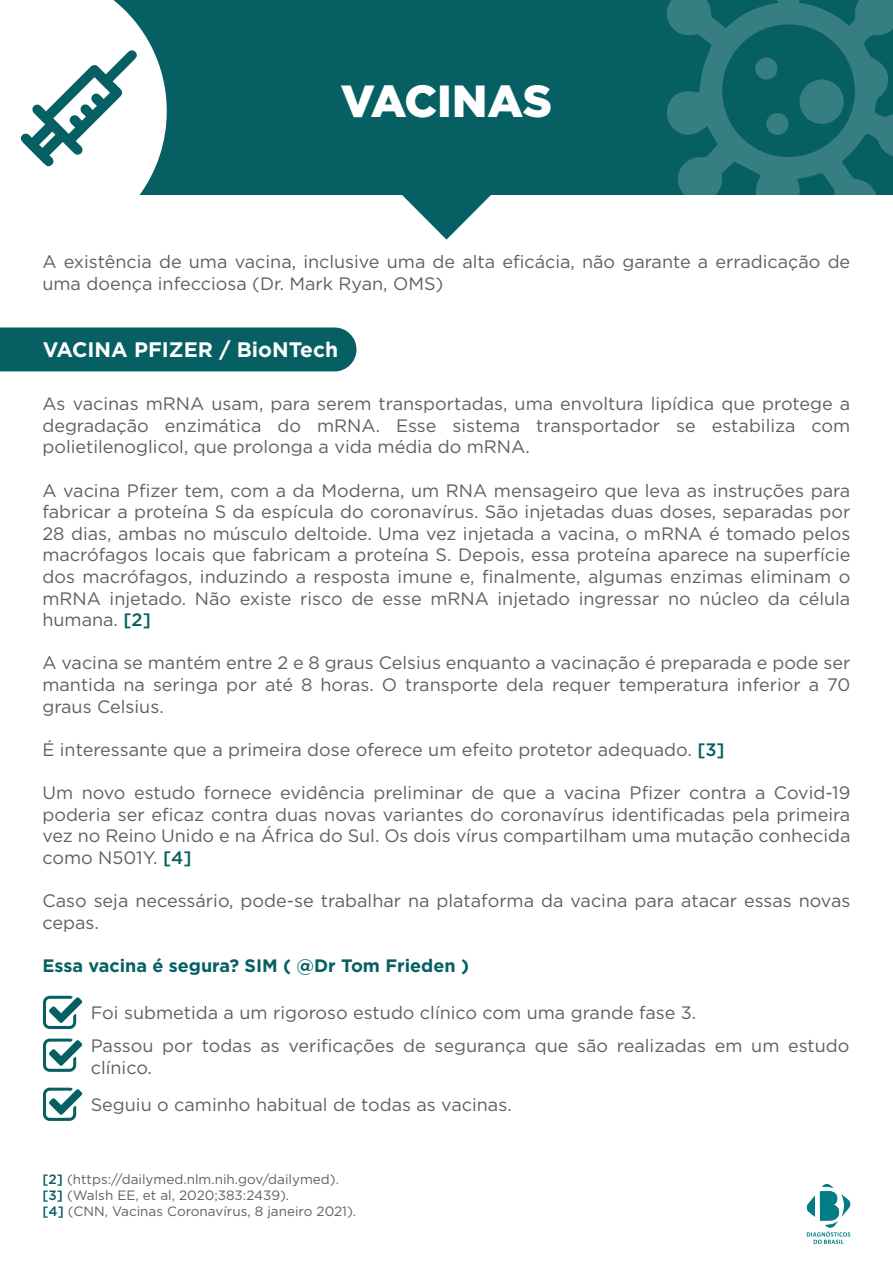
<style>
.page{position:relative;width:893px;height:1263px;background:#fff}
.page>*{position:absolute;margin:0;border:0;box-sizing:border-box;transform-origin:0 0}
.t1{font:900 45px "Gotham";letter-spacing:-.005em;color:#fff}
.t2{font:700 21px "Gotham";color:#fff}
.t3{font:18px/21.6px "Gotham";color:#606060;text-align:justify}
.t4{font:700 18px "Gotham";color:#055f63}
.t5{font:13.5px/16.2px "Gotham";color:#606060}
.s1{font-weight:500;color:#055f63}
</style>
<div class="page">
<div style="left:0;top:327px;width:356px;height:44px;background:#055f63"></div>
<svg style="left:806px;top:1184px;width:45px;height:60px"></svg>
<svg style="left:167px;top:0;width:500px;height:240px;fill:#055f63"></svg>
<svg style="left:667px;top:0;width:226px;height:195px"></svg>
<div style="left:799px;top:79px;width:45px;height:45px;background:#367e81;border-radius:50%"></div>
<div style="left:766px;top:113px;width:22px;height:22px;background:#367e81;border-radius:50%"></div>
<div style="left:755px;top:57px;width:22px;height:23px;background:#367e81;border-radius:50%"></div>
<svg style="left:20px;top:0;width:147px;height:195px"></svg>
<svg style="left:43px;top:996px;width:39px;height:33px"></svg>
<svg style="left:43px;top:1038px;width:39px;height:34px"></svg>
<svg style="left:43px;top:1088px;width:39px;height:33px"></svg>
<h1 class="t1" style="left:341px;top:70px;width:213px">VACINAS</h1>
<p class="t3" style="left:42px;top:251px;width:809px">A existência de uma vacina, inclusive uma de alta eficácia, não garante a erradicação de uma doença infecciosa (Dr. Mark Ryan, OMS)</p>
<p class="t2" style="left:43px;top:336px;width:297px">VACINA PFIZER / BioNTech</p>
<p class="t3" style="left:42px;top:393px;width:809px">As vacinas mRNA usam, para serem transportadas, uma envoltura lipídica que protege a degradação enzimática do mRNA. Esse sistema transportador se estabiliza com polietilenoglicol, que prolonga a vida média do mRNA.</p>
<p class="t3" style="left:42px;top:479px;width:809px">A vacina Pfizer tem, com a da Moderna, um RNA mensageiro que leva as instruções para fabricar a proteína S da espícula do coronavírus. São injetadas duas doses, separadas por 28 dias, ambas no músculo deltoide. Uma vez injetada a vacina, o mRNA é tomado pelos macrófagos locais que fabricam a proteína S. Depois, essa proteína aparece na superfície dos macrófagos, induzindo a resposta imune e, finalmente, algumas enzimas eliminam o mRNA injetado. Não existe risco de esse mRNA injetado ingressar no núcleo da célula humana. <span class="s1">[2]</span></p>
<p class="t3" style="left:42px;top:652px;width:809px">A vacina se mantém entre 2 e 8 graus Celsius enquanto a vacinação é preparada e pode ser mantida na seringa por até 8 horas. O transporte dela requer temperatura inferior a 70 graus Celsius.</p>
<p class="t3" style="left:42px;top:738px;width:684px">É interessante que a primeira dose oferece um efeito protetor adequado. <span class="s1">[3]</span></p>
<p class="t3" style="left:42px;top:781px;width:809px">Um novo estudo fornece evidência preliminar de que a vacina Pfizer contra a Covid-19 poderia ser eficaz contra duas novas variantes do coronavírus identificadas pela primeira vez no Reino Unido e na África do Sul. Os dois vírus compartilham uma mutação conhecida como N501Y. <span class="s1">[4]</span></p>
<p class="t3" style="left:42px;top:889px;width:809px">Caso seja necessário, pode-se trabalhar na plataforma da vacina para atacar essas novas cepas.</p>
<p class="t4" style="left:42px;top:954px;width:428px">Essa vacina é segura? SIM ( @Dr Tom Frieden )</p>
<p class="t3" style="left:91px;top:1001px;width:607px">Foi submetida a um rigoroso estudo clínico com uma grande fase 3.</p>
<p class="t3" style="left:91px;top:1035px;width:760px">Passou por todas as verificações de segurança que são realizadas em um estudo clínico.</p>
<p class="t3" style="left:91px;top:1093px;width:422px">Seguiu o caminho habitual de todas as vacinas.</p>
<p class="t5" style="left:42px;top:1170px;width:315px"><span class="s1">[2]</span> (https://dailymed.nlm.nih.gov/dailymed). <span class="s1">[3]</span> (Walsh EE, et al, 2020;383:2439).<br><span class="s1">[4]</span> (CNN, Vacinas Coronavírus, 8 janeiro 2021).</p>
</div>
